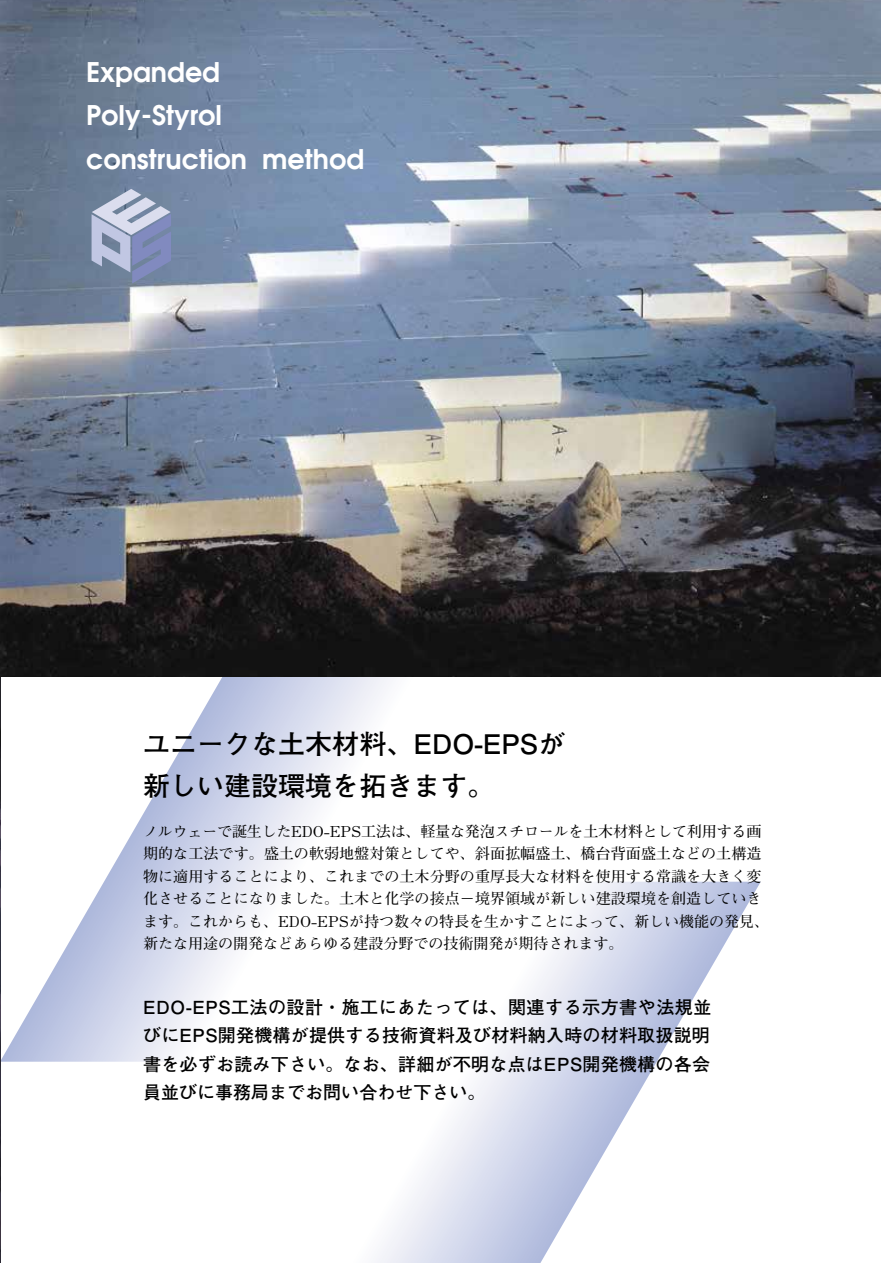
<style>
.page{position:relative;width:881px;height:1263px;background:#fff}
.page>*{position:absolute;margin:0;border:0;box-sizing:border-box;transform-origin:0 0}
.t1{font:600 27px/43.5px "Avant Garde";color:#fff}
.t2{font:700 27px/42px "Futo Go B101 Pro";color:#000}
.t3{font:700 18px/28.5px "Futo Go B101 Pro";letter-spacing:.015em;color:#000;text-align:justify}
.t4{font:700 15px/22.5px "Futo Min A101 Pro";letter-spacing:.005em;color:#000}
</style>
<div class="page">
<svg style="left:1px;top:676px;width:419px;height:386px"></svg>
<svg style="left:340px;top:882px;width:420px;height:381px"></svg>
<img style="left:0;top:676px;width:1px;height:587px">
<img style="left:0;top:0;width:880px;height:676px">
<svg style="left:91px;top:189px;width:80px;height:94px;background:#96a1bf"></svg>
<h1 class="t1" style="left:86px;top:49px;width:279px">Expanded<br>Poly-Styrol construction method</h1>
<h1 class="t2" style="left:143px;top:720px;width:423px">ユニークな土木材料、EDO-EPSが新しい建設環境を拓きます。</h1>
<p class="t4" style="left:143px;top:818px;width:627px">ノルウェーで誕生したEDO-EPS工法は、軽量な発泡スチロールを土木材料として利用する画期的な工法です。盛土の軟弱地盤対策としてや、斜面拡幅盛土、橋台背面盛土などの土構造物に適用することにより、これまでの土木分野の重厚長大な材料を使用する常識を大きく変化させることになりました。土木と化学の接点－境界領域が新しい建設環境を創造していきます。これからも、EDO-EPSが持つ数々の特長を生かすことによって、新しい機能の発見、新たな用途の開発などあらゆる建設分野での技術開発が期待されます。</p>
<p class="t3" style="left:143px;top:990px;width:569px">EDO-EPS工法の設計・施工にあたっては、関連する示方書や法規並びにEPS開発機構が提供する技術資料及び材料納入時の材料取扱説明書を必ずお読み下さい。なお、詳細が不明な点はEPS開発機構の各会員並びに事務局までお問い合わせ下さい。</p>
</div>
